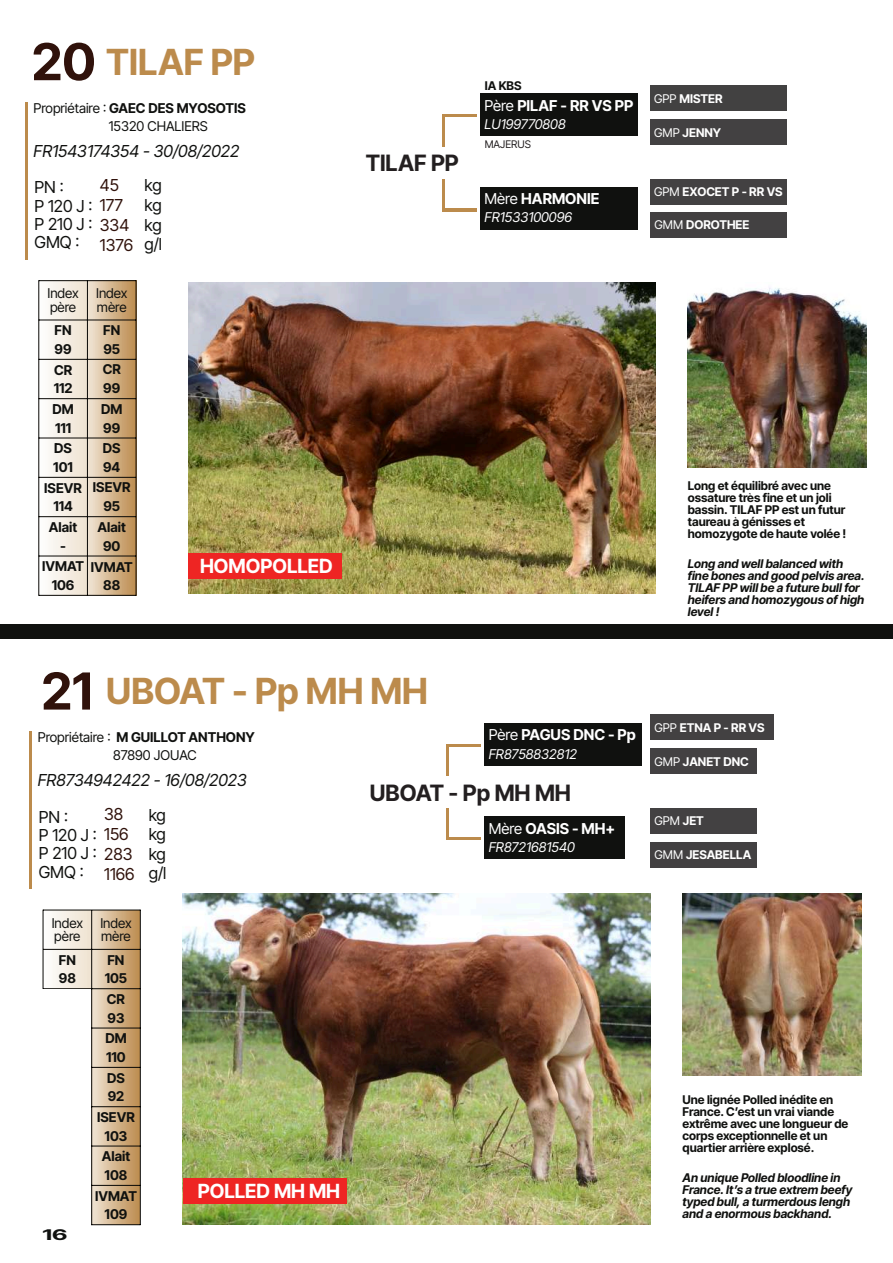
<style>
.page{position:relative;width:893px;height:1263px;background:#fff}
.page>*{position:absolute;margin:0;border:0;box-sizing:border-box;transform-origin:0 0}
.t1{font:700 51px "Inter Tight";color:#30120b}
.t2{font:700 36px "Inter Tight";color:#bc8b4c}
.t3{font:700 22.5px "Inter Tight";color:#231f20}
.t4{font:700 19.5px "Inter Tight";color:#fff}
.t5{font:16.5px/18.5px "Inter Tight";color:#10110f}
.t6{font:italic 16.5px "Inter Tight";color:#10110f}
.t7{font:16.5px "Inter Tight";color:#30120b}
.t8{font:700 15px "Inter Tight";color:#fff}
.t9{font:700 14.7px "Inter Tight";color:#101110;scale:1.65 1}
.t10{font:700 13.5px/18.6px "Inter Tight";color:#10110f}
.t11{font:13.5px/13.5px "Inter Tight";color:#10110f}
.t12{font:italic 13.5px "Inter Tight";color:#fff}
.t13{font:italic 13.5px "Inter Tight";color:#fefefe}
.t14{font:700 12px/12px "Inter Tight";color:#10110f}
.t15{font:italic 700 12px/12px "Inter Tight";color:#10110f}
.t16{font:700 12px "Inter Tight";color:#fff}
.t17{font:12px "Inter Tight";color:#fff}
.t18{font:10.5px "Inter Tight";color:#231f20}
.s1{font-weight:700}
.s2{color:#30120b}
.s3{font-weight:400}
</style>
<div class="page">
<svg style="left:44px;top:911px;width:96px;height:313px;background:#d9c0a0"></svg>
<svg style="left:39px;top:281px;width:97px;height:314px"></svg>
<div style="left:480px;top:94px;width:158px;height:42px;background:#10110f"></div>
<div style="left:650px;top:120px;width:137px;height:25px;background:#434142"></div>
<div style="left:650px;top:86px;width:137px;height:25px;background:#424141"></div>
<div style="left:651px;top:212px;width:136px;height:26px;background:#434142"></div>
<div style="left:650px;top:179px;width:137px;height:26px;background:#434142"></div>
<img style="left:188px;top:283px;width:468px;height:310px">
<hr style="left:38px;top:280px;width:1px;height:316px;background:#080704">
<hr style="left:136px;top:280px;width:1px;height:316px;background:#080704">
<hr style="left:87px;top:281px;width:1px;height:314px;background:#080704">
<hr style="left:39px;top:280px;width:97px;height:1px;background:#080704">
<hr style="left:39px;top:320px;width:97px;height:1px;background:#080704">
<hr style="left:39px;top:359px;width:97px;height:1px;background:#080704">
<hr style="left:39px;top:398px;width:97px;height:1px;background:#080704">
<hr style="left:39px;top:438px;width:97px;height:1px;background:#080704">
<hr style="left:39px;top:477px;width:97px;height:1px;background:#080704">
<hr style="left:39px;top:516px;width:97px;height:1px;background:#080704">
<hr style="left:39px;top:556px;width:97px;height:1px;background:#080704">
<hr style="left:39px;top:595px;width:97px;height:1px;background:#080704">
<img style="left:688px;top:287px;width:178px;height:181px">
<div style="left:480px;top:187px;width:158px;height:43px;background:#10110f"></div>
<hr style="left:442px;top:115px;width:34px;height:2px;background:#bc8b4c">
<hr style="left:442px;top:208px;width:34px;height:4px;background:#bc8b4c">
<hr style="left:442px;top:115px;width:2px;height:32px;background:#bc8b4c">
<hr style="left:442px;top:179px;width:2px;height:31px;background:#bc8b4c">
<div style="left:0;top:624px;width:893px;height:15px;background:#10110f"></div>
<hr style="left:26px;top:102px;width:2px;height:158px;background:#bc8b4c">
<div style="left:485px;top:723px;width:157px;height:42px;background:#10110f"></div>
<div style="left:651px;top:748px;width:106px;height:26px;background:#434142"></div>
<div style="left:651px;top:714px;width:123px;height:26px;background:#434142"></div>
<div style="left:651px;top:842px;width:106px;height:25px;background:#434142"></div>
<div style="left:651px;top:808px;width:106px;height:25px;background:#434142"></div>
<hr style="left:43px;top:910px;width:1px;height:315px;background:#080704">
<hr style="left:140px;top:910px;width:1px;height:315px;background:#080704">
<hr style="left:91px;top:910px;width:1px;height:315px;background:#080704">
<hr style="left:43px;top:910px;width:97px;height:1px;background:#080704">
<hr style="left:43px;top:949px;width:97px;height:1px;background:#080704">
<hr style="left:43px;top:988px;width:97px;height:1px;background:#080704">
<hr style="left:43px;top:1028px;width:97px;height:1px;background:#080704">
<hr style="left:43px;top:1067px;width:97px;height:1px;background:#080704">
<hr style="left:43px;top:1106px;width:97px;height:1px;background:#080704">
<hr style="left:43px;top:1146px;width:97px;height:1px;background:#080704">
<hr style="left:43px;top:1185px;width:97px;height:1px;background:#080704">
<hr style="left:43px;top:1224px;width:97px;height:1px;background:#080704">
<img style="left:183px;top:893px;width:468px;height:332px">
<img style="left:682px;top:893px;width:179px;height:183px">
<div style="left:485px;top:816px;width:140px;height:43px;background:#10110f"></div>
<hr style="left:446px;top:744px;width:34px;height:2px;background:#bc8b4c">
<hr style="left:446px;top:838px;width:34px;height:2px;background:#bc8b4c">
<hr style="left:446px;top:744px;width:3px;height:32px;background:#bc8b4c">
<hr style="left:446px;top:808px;width:3px;height:32px;background:#bc8b4c">
<hr style="left:30px;top:731px;width:2px;height:158px;background:#bc8b4c">
<div style="left:188px;top:553px;width:153px;height:25px;background:#ee2523"></div>
<div style="left:183px;top:1178px;width:164px;height:25px;background:#ee2523"></div>
<div style="left:39px;top:989px;width:52px;height:237px;background:#fff"></div>
<h1 class="t1" style="left:32px;top:31px;width:65px">20</h1>
<h2 class="t2" style="left:106px;top:40px;width:150px">TILAF PP</h2>
<p class="t11" style="left:109px;top:99px;width:139px;line-height:18.1px;text-indent:-75px">Propriétaire : <span class="s1">GAEC DES MYOSOTIS<br></span>15320 CHALIERS</p>
<h3 class="t6" style="left:33px;top:141px;width:207px">FR1543174354 - 30/08/2022</h3>
<h3 class="t7" style="left:100px;top:175px;width:20px">45</h3>
<h3 class="t5" style="left:35px;top:178px;width:96px">PN :<br>P 120 J : <span class="s2">177<br></span>P 210 J : <span class="s2">334<br></span>GMQ :</h3>
<h3 class="t7" style="left:100px;top:235px;width:35px">1376</h3>
<h3 class="t5" style="left:145px;top:176px;width:19px;line-height:19.5px;text-align:justify">kg kg kg g/l</h3>
<p class="t11" style="left:47px;top:287px;width:33px">Index père</p>
<p class="t11" style="left:96px;top:287px;width:33px">Index mère</p>
<p class="t10" style="left:55px;top:321px;width:19px">FN<br>99</p>
<p class="t10" style="left:103px;top:321px;width:18px">FN<br>95</p>
<p class="t10" style="left:54px;top:360px;width:20px">CR<br>112</p>
<p class="t10" style="left:103px;top:360px;width:20px">CR<br>99</p>
<p class="t10" style="left:52px;top:400px;width:23px">DM<br>111</p>
<p class="t10" style="left:101px;top:399px;width:23px;line-height:19px">DM<br>99</p>
<p class="t10" style="left:53px;top:439px;width:21px;line-height:19px">DS<br>101</p>
<p class="t10" style="left:103px;top:439px;width:19px">DS<br>94</p>
<p class="t10" style="left:44px;top:479px;width:39px;text-align:center">ISEVR<br>114</p>
<p class="t10" style="left:93px;top:478px;width:39px;line-height:19.2px;text-align:center">ISEVR<br>95</p>
<p class="t10" style="left:49px;top:518px;width:30px;text-align:center">Alait -</p>
<p class="t10" style="left:98px;top:518px;width:30px;text-align:center">Alait<br>90</p>
<p class="t10" style="left:42px;top:557px;width:43px;text-align:center">IVMAT<br>106</p>
<p class="t10" style="left:91px;top:557px;width:43px;line-height:18.1px;text-align:center">IVMAT<br>88</p>
<h3 class="t4" style="left:200px;top:554px;width:134px">HOMOPOLLED</h3>
<h3 class="t3" style="left:366px;top:150px;width:94px">TILAF PP</h3>
<p class="t14" style="left:485px;top:79px;width:38px">IA KBS</p>
<p class="t8" style="left:484px;top:96px;width:150px"><span class="s3">Père</span> PILAF - RR VS PP</p>
<p class="t13" style="left:484px;top:116px;width:83px">LU199770808</p>
<p class="t18" style="left:485px;top:138px;width:48px">MAJERUS</p>
<p class="t8" style="left:484px;top:190px;width:117px"><span class="s3">Mère</span> HARMONIE</p>
<p class="t12" style="left:485px;top:209px;width:89px">FR1533100096</p>
<p class="t16" style="left:654px;top:91px;width:70px"><span class="s3">GPP</span> MISTER</p>
<p class="t16" style="left:654px;top:125px;width:68px"><span class="s3">GMP</span> JENNY</p>
<p class="t16" style="left:654px;top:185px;width:130px"><span class="s3">GPM</span> EXOCET P - RR VS</p>
<p class="t16" style="left:654px;top:218px;width:96px"><span class="s3">GMM</span> DOROTHEE</p>
<p class="t14" style="left:688px;top:480px;width:160px">Long et équilibré avec une ossature très fine et un joli bassin. TILAF PP est un futur taureau à génisses et homozygote de haute volée !</p>
<p class="t15" style="left:688px;top:558px;width:179px">Long and well balanced with fine bones and good pelvis area.<br>TILAF PP will be a future bull for heifers and homozygous of high level !</p>
<h1 class="t1" style="left:42px;top:660px;width:52px">21</h1>
<h2 class="t2" style="left:106px;top:669px;width:323px">UBOAT - Pp MH MH</h2>
<p class="t11" style="left:113px;top:728px;width:143px;line-height:18.1px;text-indent:-75px">Propriétaire : <span class="s1">M GUILLOT ANTHONY<br></span>87890 JOUAC</p>
<p class="t8" style="left:489px;top:725px;width:149px"><span class="s3">Père</span> PAGUS DNC - Pp</p>
<p class="t12" style="left:489px;top:745px;width:90px">FR8758832812</p>
<h3 class="t6" style="left:38px;top:770px;width:211px">FR8734942422 - 16/08/2023</h3>
<h3 class="t7" style="left:104px;top:804px;width:21px">38</h3>
<h3 class="t5" style="left:39px;top:807px;width:95px">PN :<br>P 120 J : <span class="s2">156<br></span>P 210 J : <span class="s2">283<br></span>GMQ :</h3>
<h3 class="t7" style="left:104px;top:864px;width:32px">1166</h3>
<h3 class="t5" style="left:149px;top:805px;width:19px;line-height:19.5px;text-align:justify">kg kg kg g/l</h3>
<p class="t11" style="left:52px;top:916px;width:33px">Index père</p>
<p class="t11" style="left:100px;top:916px;width:33px">Index mère</p>
<p class="t10" style="left:59px;top:950px;width:19px">FN<br>98</p>
<p class="t10" style="left:105px;top:950px;width:24px">FN<br>105</p>
<p class="t10" style="left:107px;top:989px;width:20px">CR<br>93</p>
<p class="t10" style="left:105px;top:1029px;width:23px;line-height:19px">DM<br>110</p>
<p class="t10" style="left:107px;top:1068px;width:19px">DS<br>92</p>
<p class="t10" style="left:105px;top:1107px;width:32px;text-indent:-56px">ISEVR ISEVR<br>103</p>
<p class="t10" style="left:102px;top:1147px;width:30px">Alait<br>108</p>
<p class="t10" style="left:105px;top:1187px;width:34px;line-height:18.1px;text-indent:-58px">IVMAT IVMAT<br>109</p>
<p class="t9" style="left:43px;top:1225px;width:17px">16</p>
<h3 class="t4" style="left:198px;top:1179px;width:144px">POLLED MH MH</h3>
<h3 class="t3" style="left:370px;top:779px;width:203px">UBOAT - Pp MH MH</h3>
<p class="t8" style="left:489px;top:819px;width:128px"><span class="s3">Mère</span> OASIS - MH+</p>
<p class="t12" style="left:489px;top:839px;width:88px">FR8721681540</p>
<p class="t16" style="left:654px;top:720px;width:112px"><span class="s3">GPP</span> ETNA P - RR VS</p>
<p class="t16" style="left:654px;top:754px;width:96px"><span class="s3">GMP</span> JANET DNC</p>
<p class="t17" style="left:654px;top:813px;width:51px">GPM <span class="s1">JET</span></p>
<p class="t16" style="left:654px;top:847px;width:98px"><span class="s3">GMM</span> JESABELLA</p>
<p class="t14" style="left:682px;top:1094px;width:167px">Une lignée Polled inédite en<br>France. Cʼest un vrai viande extrême avec une longueur de corps exceptionnelle et un quartier arrière explosé.</p>
<p class="t15" style="left:682px;top:1172px;width:171px">An unique Polled bloodline in<br>France. Itʼs a true extrem beefy typed bull, a turmerdous lengh and a enormous backhand.</p>
</div>
